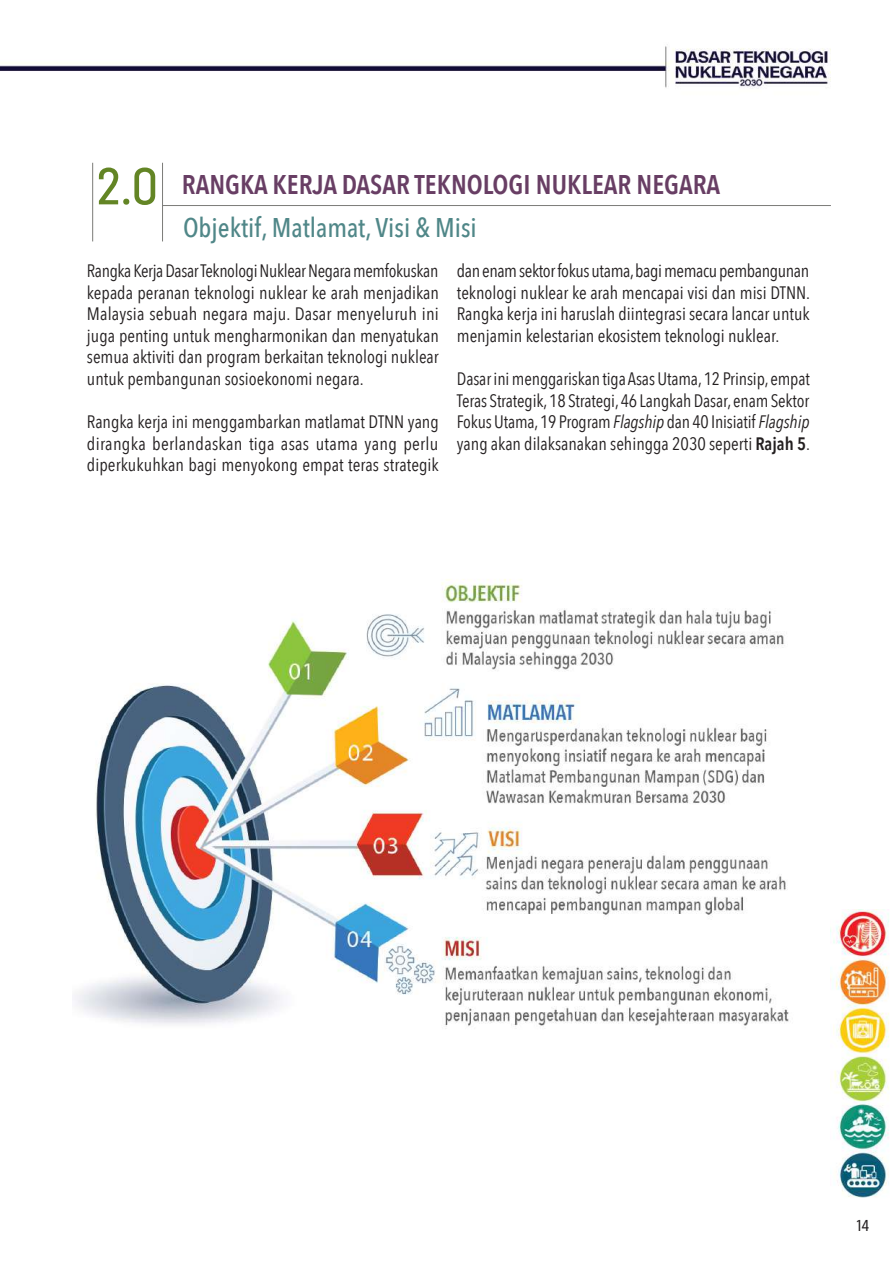
<style>
.page{position:relative;width:894px;height:1262px;background:#fff}
.page>*{position:absolute;margin:0;border:0;box-sizing:border-box;transform-origin:0 0}
.t1{font:600 27px "Avenir Next Condensed";color:#683e64}
.t2{font:500 27px "Avenir Next Condensed";color:#508788}
.t3{font:18px/21.6px "Avenir Next Condensed";color:#231f20;text-align:justify}
.t4{font:16.5px "Config Condensed";color:#231f20}
.s1{font-family:"Config Condensed Text";font-weight:400;font-size:54px;color:#638525}
.s2{font-style:italic}
.s3{font-weight:600}
</style>
<div class="page">
<img style="left:1px;top:44px;width:829px;height:44px">
<img style="left:830px;top:909px;width:60px;height:289px">
<hr style="left:162px;top:163px;width:1px;height:78px;background:#7b7b78">
<hr style="left:92px;top:163px;width:1px;height:78px;background:#7b7b78">
<hr style="left:162px;top:205px;width:668px;height:1px;background:#7b7b78">
<img style="left:74px;top:579px;width:715px;height:448px">
<h1 class="t1" style="left:96px;top:161px;width:625px"><span class="s1">2.0</span> RANGKA KERJA DASAR TEKNOLOGI NUKLEAR NEGARA</h1>
<h1 class="t2" style="left:183px;top:212px;width:295px">Objektif, Matlamat, Visi &amp; Misi</h1>
<p class="t3" style="left:87px;top:259px;width:353px">Rangka Kerja Dasar Teknologi Nuklear Negara memfokuskan kepada peranan teknologi nuklear ke arah menjadikan Malaysia sebuah negara maju. Dasar menyeluruh ini juga penting untuk mengharmonikan dan menyatukan semua aktiviti dan program berkaitan teknologi nuklear untuk pembangunan sosioekonomi negara.</p>
<p class="t3" style="left:87px;top:410px;width:353px">Rangka kerja ini menggambarkan matlamat DTNN yang dirangka berlandaskan tiga asas utama yang perlu diperkukuhkan bagi menyokong empat teras strategik</p>
<p class="t3" style="left:456px;top:259px;width:354px">dan enam sektor fokus utama, bagi memacu pembangunan teknologi nuklear ke arah mencapai visi dan misi DTNN.<br>Rangka kerja ini haruslah diintegrasi secara lancar untuk menjamin kelestarian ekosistem teknologi nuklear.</p>
<p class="t3" style="left:456px;top:367px;width:354px">Dasar ini menggariskan tiga Asas Utama, 12 Prinsip, empat Teras Strategik, 18 Strategi, 46 Langkah Dasar, enam Sektor Fokus Utama, 19 Program <span class="s2">Flagship</span> dan 40 Inisiatif <span class="s2">Flagship </span>yang akan dilaksanakan sehingga 2030 seperti <span class="s3">Rajah 5</span>.</p>
<p class="t4" style="left:855px;top:1215px;width:14px">14</p>
</div>
